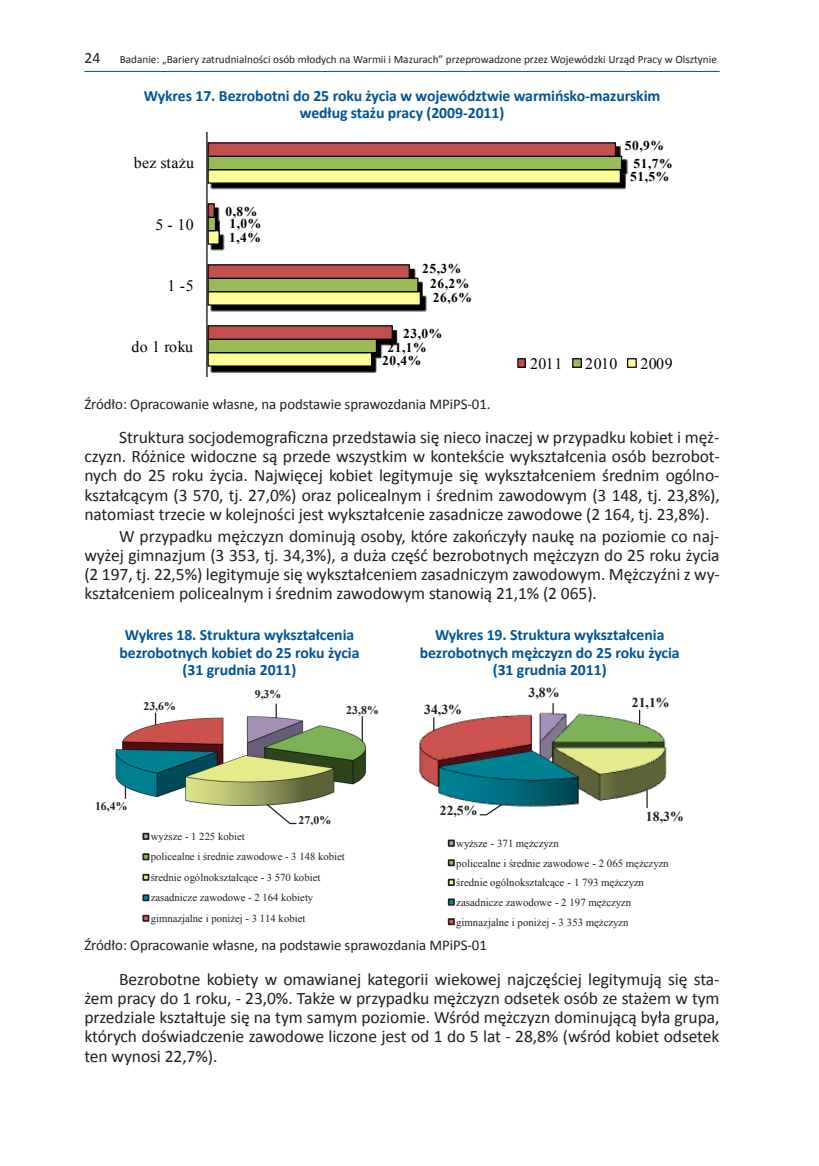
<style>
.page{position:relative;width:819px;height:1166px;background:#fff}
.page>*{position:absolute;margin:0;border:0;box-sizing:border-box;transform-origin:0 0}
.t1{font:17.5px/19.2px "Calibri";letter-spacing:-.005em;color:#231f20;text-align:justify}
.t2{font:15.92px "Times New Roman";letter-spacing:.035em;color:#000}
.t3{font:15.92px "Times New Roman";letter-spacing:.015em;color:#000}
.t4{font:700 15.75px/17.3px "Calibri";letter-spacing:-.005em;color:#005495;text-align:center}
.t5{font:14.88px "Calibri";letter-spacing:-.005em;color:#231f20}
.t6{font:700 13.65px "Times New Roman";letter-spacing:.005em;color:#231f20}
.t7{font:700 13.47px "Times New Roman";letter-spacing:.045em;color:#000}
.t8{font:700 11.72px "Times New Roman";letter-spacing:.005em;color:#231f20}
.t9{font:11.2px "Calibri";color:#231f20}
.t10{font:10.85px/19.6px "Times New Roman";color:#231f20}
.t11{font:10.67px/20.5px "Times New Roman";color:#231f20}
.s1{font-size:15.75px}
</style>
<div class="page">
<hr style="left:84px;top:71px;width:635px;height:1px;background:#005495">
<img style="left:210px;top:367px;width:167px;height:5px">
<svg style="left:207px;top:354px;width:176px;height:13px;background:#d7d784"></svg>
<svg style="left:207px;top:155px;width:415px;height:199px"></svg>
<svg style="left:207px;top:142px;width:409px;height:198px"></svg>
<hr style="left:206px;top:132px;width:1px;height:245px;background:#000">
<div style="left:518px;top:359px;width:7px;height:8px;background:#c0504d"></div>
<div style="left:517px;top:358px;width:9px;height:10px;border:1px solid #000"></div>
<div style="left:572px;top:359px;width:9px;height:8px;background:#9bbb59"></div>
<div style="left:572px;top:358px;width:10px;height:10px;border:1px solid #000"></div>
<div style="left:627px;top:359px;width:9px;height:8px;background:#ff9"></div>
<div style="left:627px;top:358px;width:9px;height:10px;border:1px solid #000"></div>
<img style="left:115px;top:739px;width:251px;height:48px">
<svg style="left:124px;top:703px;width:239px;height:122px"></svg>
<div style="left:142px;top:833px;width:7px;height:7px;border:2px solid #231f20"></div>
<div style="left:142px;top:853px;width:7px;height:7px;border:2px solid #231f20"></div>
<div style="left:142px;top:874px;width:7px;height:7px;border:2px solid #231f20"></div>
<div style="left:142px;top:894px;width:7px;height:7px;border:2px solid #231f20"></div>
<div style="left:142px;top:915px;width:7px;height:7px;border:2px solid #231f20"></div>
<img style="left:419px;top:703px;width:248px;height:106px">
<svg style="left:639px;top:710px;width:1px;height:15px"></svg>
<svg style="left:646px;top:789px;width:1px;height:19px"></svg>
<svg style="left:478px;top:803px;width:25px;height:13px"></svg>
<svg style="left:433px;top:717px;width:1px;height:14px"></svg>
<div style="left:448px;top:839px;width:7px;height:8px;border:2px solid #231f20"></div>
<div style="left:448px;top:859px;width:7px;height:7px;border:2px solid #231f20"></div>
<div style="left:448px;top:879px;width:7px;height:7px;border:2px solid #231f20"></div>
<div style="left:448px;top:898px;width:7px;height:7px;border:2px solid #231f20"></div>
<div style="left:448px;top:918px;width:7px;height:7px;border:2px solid #231f20"></div>
<p class="t9" style="left:84px;top:52px;width:634px"><span class="s1">24</span> Badanie: „Bariery zatrudnialności osób młodych na Warmii i Mazurach” przeprowadzone przez Wojewódzki Urząd Pracy w Olsztynie</p>
<p class="t4" style="left:144px;top:86px;width:518px">Wykres 17. Bezrobotni do 25 roku życia w województwie warmińsko-mazurskim według stażu pracy (2009-2011)</p>
<p class="t7" style="left:624px;top:136px;width:41px">50,9%</p>
<p class="t3" style="left:134px;top:152px;width:62px">bez stażu</p>
<p class="t7" style="left:633px;top:154px;width:41px">51,7%</p>
<p class="t7" style="left:630px;top:167px;width:41px">51,5%</p>
<p class="t2" style="left:155px;top:214px;width:40px">5 - 10</p>
<p class="t7" style="left:225px;top:202px;width:33px">0,8%</p>
<p class="t7" style="left:229px;top:214px;width:33px">1,0%</p>
<p class="t7" style="left:229px;top:228px;width:33px">1,4%</p>
<p class="t7" style="left:422px;top:260px;width:41px">25,3%</p>
<p class="t2" style="left:168px;top:275px;width:28px">1 -5</p>
<p class="t7" style="left:430px;top:274px;width:41px">26,2%</p>
<p class="t7" style="left:433px;top:288px;width:41px">26,6%</p>
<p class="t2" style="left:131px;top:336px;width:63px">do 1 roku</p>
<p class="t7" style="left:403px;top:324px;width:41px">23,0%</p>
<p class="t7" style="left:387px;top:338px;width:41px">21,1%</p>
<p class="t7" style="left:382px;top:352px;width:41px">20,4%</p>
<p class="t2" style="left:530px;top:353px;width:34px">2011</p>
<p class="t2" style="left:585px;top:353px;width:34px">2010</p>
<p class="t2" style="left:640px;top:353px;width:34px">2009</p>
<p class="t5" style="left:84px;top:394px;width:408px">Źródło: Opracowanie własne, na podstawie sprawozdania MPiPS-01.</p>
<p class="t1" style="left:84px;top:426px;width:636px;text-indent:35px">Struktura socjodemograficzna przedstawia się nieco inaczej w przypadku kobiet i męż&shy;czyzn. Różnice widoczne są przede wszystkim w kontekście wykształcenia osób bezrobot&shy;nych do 25 roku życia. Najwięcej kobiet legitymuje się wykształceniem średnim ogólno&shy;kształcącym (3 570, tj. 27,0%) oraz policealnym i średnim zawodowym (3 148, tj. 23,8%), natomiast trzecie w kolejności jest wykształcenie zasadnicze zawodowe (2 164, tj. 23,8%).</p>
<p class="t1" style="left:84px;top:525px;width:636px;text-indent:35px">W przypadku mężczyzn dominują osoby, które zakończyły naukę na poziomie co naj&shy;wyżej gimnazjum (3 353, tj. 34,3%), a duża część bezrobotnych mężczyzn do 25 roku życia (2 197, tj. 22,5%) legitymuje się wykształceniem zasadniczym zawodowym. Mężczyźni z wy&shy;kształceniem policealnym i średnim zawodowym stanowią 21,1% (2 065).</p>
<p class="t4" style="left:120px;top:626px;width:241px">Wykres 18. Struktura wykształcenia bezrobotnych kobiet do 25 roku życia (31 grudnia 2011)</p>
<p class="t4" style="left:420px;top:626px;width:261px">Wykres 19. Struktura wykształcenia bezrobotnych mężczyzn do 25 roku życia (31 grudnia 2011)</p>
<p class="t8" style="left:255px;top:686px;width:28px">9,3%</p>
<p class="t8" style="left:346px;top:701px;width:34px">23,8%</p>
<p class="t6" style="left:528px;top:683px;width:32px">3,8%</p>
<p class="t6" style="left:631px;top:693px;width:39px">21,1%</p>
<p class="t8" style="left:143px;top:698px;width:34px">23,6%</p>
<p class="t6" style="left:424px;top:700px;width:39px">34,3%</p>
<p class="t8" style="left:95px;top:798px;width:34px">16,4%</p>
<p class="t8" style="left:298px;top:811px;width:34px">27,0%</p>
<p class="t6" style="left:440px;top:801px;width:39px">22,5%</p>
<p class="t6" style="left:646px;top:807px;width:39px">18,3%</p>
<p class="t11" style="left:151px;top:826px;width:196px">wyższe - 1 225 kobiet<br>policealne i średnie zawodowe - 3 148 kobiet średnie ogólnokształcące - 3 570 kobiet zasadnicze zawodowe - 2 164 kobiety gimnazjalne i poniżej - 3 114 kobiet</p>
<p class="t10" style="left:456px;top:833px;width:214px">wyższe - 371 mężczyzn<br>policealne i średnie zawodowe - 2 065 mężczyzn średnie ogólnokształcące - 1 793 mężczyzn zasadnicze zawodowe - 2 197 mężczyzn gimnazjalne i poniżej - 3 353 mężczyzn</p>
<p class="t5" style="left:84px;top:936px;width:404px">Źródło: Opracowanie własne, na podstawie sprawozdania MPiPS-01</p>
<p class="t1" style="left:84px;top:968px;width:636px;text-indent:35px">Bezrobotne kobiety w omawianej kategorii wiekowej najczęściej legitymują się sta&shy;żem pracy do 1 roku, - 23,0%. Także w przypadku mężczyzn odsetek osób ze stażem w tym przedziale kształtuje się na tym samym poziomie. Wśród mężczyzn dominującą była grupa, których doświadczenie zawodowe liczone jest od 1 do 5 lat - 28,8% (wśród kobiet odsetek ten wynosi 22,7%).</p>
</div>
